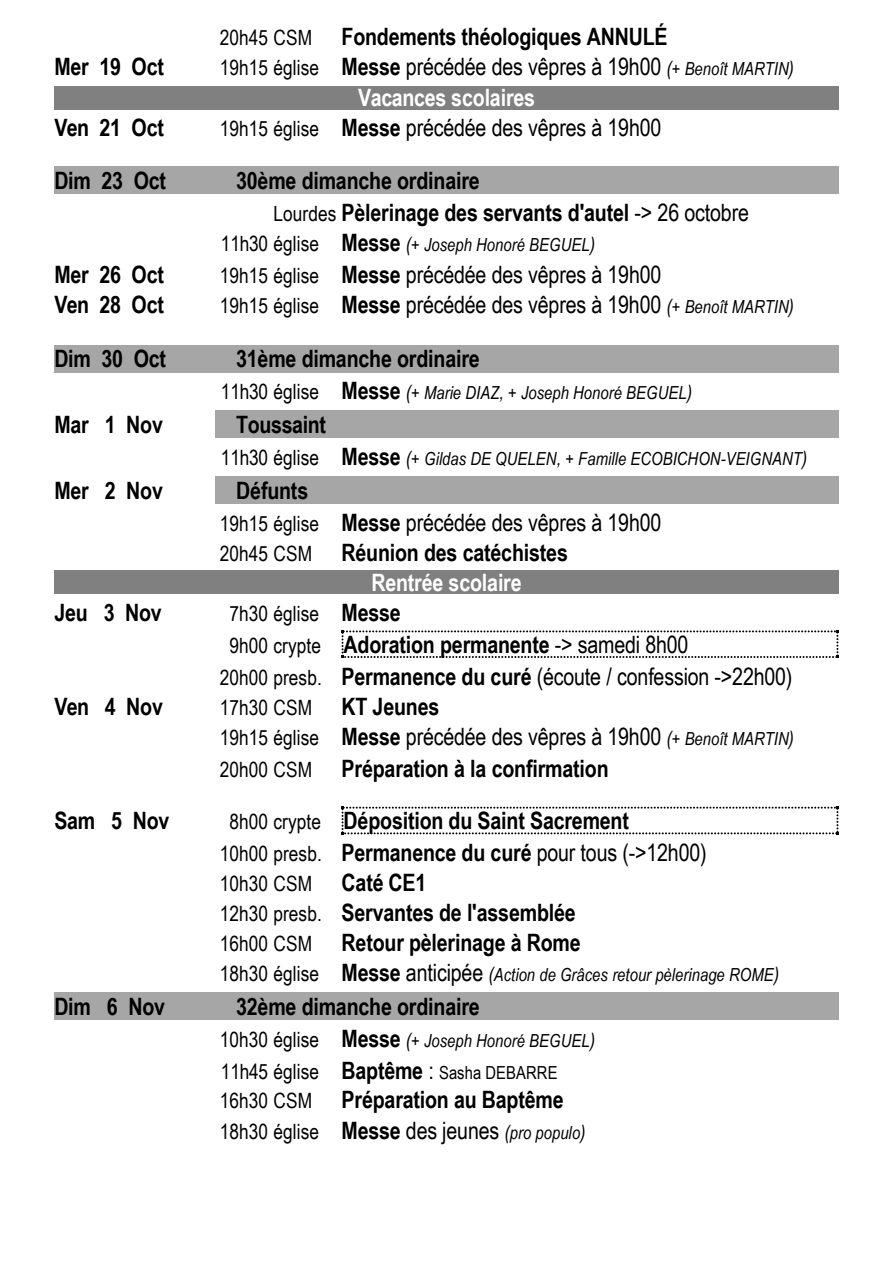
<style>
.page{position:relative;width:893px;height:1263px;background:#fff}
.page>*{position:absolute;margin:0;border:0;box-sizing:border-box;transform-origin:0 0}
.t1{font:700 24px/32.1px "Arial Narrow";letter-spacing:-.01em;color:#000}
.t2{font:24px/32.1px "Arial Narrow";letter-spacing:-.01em;color:#000}
.t3{font:21px/31.7px "Arial Narrow";letter-spacing:.005em;color:#000}
.t4{font:italic 18px "Arial Narrow";letter-spacing:.005em;color:#000}
.s1{font-weight:400;font-size:21px}
.s2{font-size:21px}
.s3{font-weight:700}
.s4{font-style:italic;font-size:19.5px}
.s5{font-style:italic;font-size:18px}
.s6{font-weight:700;color:#fff}
.s7{font-weight:400}
.s8{font-style:normal;font-size:21px}
.s9{font-weight:700;font-style:normal;font-size:24px}
.s10{font-size:19.5px}
.s11{color:#fff}
.s12{font-weight:700;font-size:24px}
.s13{font-weight:400;font-style:italic;font-size:19.5px}
.s14{font-weight:400;font-style:italic;font-size:18px}
.s15{font-style:normal;font-size:24px}
.s16{font-size:24px}
.s17{font-size:18px}
</style>
<div class="page">
<div style="left:54px;top:86px;width:784px;height:23px;background:#808080"></div>
<div style="left:54px;top:166px;width:161px;height:28px;background:#a6a6a6"></div>
<div style="left:215px;top:166px;width:623px;height:28px;background:#a6a6a6"></div>
<div style="left:54px;top:345px;width:161px;height:27px;background:#a6a6a6"></div>
<div style="left:215px;top:345px;width:623px;height:27px;background:#a6a6a6"></div>
<div style="left:215px;top:411px;width:623px;height:27px;background:#a6a6a6"></div>
<div style="left:215px;top:476px;width:623px;height:28px;background:#a6a6a6"></div>
<div style="left:54px;top:570px;width:784px;height:24px;background:#808080"></div>
<svg style="left:341px;top:630px;width:497px;height:28px"></svg>
<svg style="left:341px;top:807px;width:497px;height:27px"></svg>
<div style="left:54px;top:992px;width:161px;height:28px;background:#a6a6a6"></div>
<div style="left:215px;top:992px;width:623px;height:28px;background:#a6a6a6"></div>
<p class="t1" style="left:220px;top:23px;width:449px"><span class="s1">20h45 CSM</span> Fondements théologiques ANNULÉ</p>
<p class="t1" style="left:54px;top:53px;width:111px">Mer 19 Oct</p>
<p class="t2" style="left:358px;top:53px;width:437px;line-height:31.7px;text-indent:-138px"><span class="s2">19h15 église</span> <span class="s3">Messe</span> précédée des vêpres à 19h00 <span class="s4">(</span><span class="s5">+ Benoît MARTIN</span><span class="s4">)<br></span><span class="s6">Vacances scolaires</span></p>
<p class="t1" style="left:54px;top:114px;width:111px">Ven 21 Oct</p>
<p class="t2" style="left:220px;top:114px;width:443px"><span class="s2">19h15 église</span> <span class="s3">Messe</span> précédée des vêpres à 19h00</p>
<p class="t1" style="left:54px;top:167px;width:113px">Dim 23 Oct</p>
<p class="t1" style="left:273px;top:167px;width:477px;text-indent:-37px">30ème dimanche ordinaire<br><span class="s1">Lourdes</span> Pèlerinage des servants d'autel <span class="s7">-&gt; 26 octobre</span></p>
<p class="t4" style="left:221px;top:238px;width:375px"><span class="s8">11h30 église</span> <span class="s9">Messe</span> <span class="s10">(</span>+ Joseph Honoré BEGUEL<span class="s10">)</span></p>
<p class="t1" style="left:54px;top:261px;width:111px">Mer 26 Oct</p>
<p class="t2" style="left:220px;top:261px;width:443px"><span class="s2">19h15 église</span> <span class="s3">Messe</span> précédée des vêpres à 19h00</p>
<p class="t1" style="left:54px;top:291px;width:111px">Ven 28 Oct</p>
<p class="t2" style="left:220px;top:290px;width:575px"><span class="s2">19h15 église</span> <span class="s3">Messe</span> précédée des vêpres à 19h00 <span class="s4">(</span><span class="s5">+ Benoît MARTIN</span><span class="s4">)</span></p>
<p class="t1" style="left:54px;top:345px;width:113px">Dim 30 Oct</p>
<p class="t1" style="left:236px;top:345px;width:245px">31ème dimanche ordinaire</p>
<p class="t4" style="left:221px;top:386px;width:472px"><span class="s8">11h30 église</span> <span class="s9">Messe</span> <span class="s10">(</span>+ Marie DIAZ<span class="s10">,</span> + Joseph Honoré BEGUEL<span class="s10">)</span></p>
<p class="t1" style="left:54px;top:411px;width:110px">Mar 1 Nov</p>
<p class="t1" style="left:236px;top:411px;width:91px">Toussaint</p>
<p class="t4" style="left:221px;top:452px;width:587px"><span class="s8">11h30 église</span> <span class="s9">Messe</span> <span class="s10">(</span>+ Gildas DE QUELEN<span class="s10">,</span> + Famille ECOBICHON-VEIGNANT<span class="s10">)</span></p>
<p class="t1" style="left:54px;top:477px;width:110px">Mer 2 Nov</p>
<p class="t2" style="left:220px;top:477px;width:443px;text-indent:17px"><span class="s3">Défunts<br></span><span class="s2">19h15 église</span> <span class="s3">Messe</span> précédée des vêpres à 19h00</p>
<p class="t1" style="left:371px;top:540px;width:198px;line-height:30px;text-indent:-152px"><span class="s1">20h45 CSM</span> Réunion des catéchistes<br><span class="s11">Rentrée scolaire</span></p>
<p class="t1" style="left:54px;top:599px;width:109px">Jeu 3 Nov</p>
<p class="t3" style="left:229px;top:600px;width:173px">7h30 église <span class="s12">Messe</span></p>
<p class="t2" style="left:220px;top:631px;width:574px;text-indent:10px"><span class="s2">9h00 crypte</span> <span class="s3">Adoration permanente</span> -&gt; samedi 8h00<br><span class="s2">20h00 presb.</span> <span class="s3">Permanence du curé</span> (écoute / confession -&gt;22h00)</p>
<p class="t1" style="left:54px;top:693px;width:110px">Ven 4 Nov</p>
<p class="t3" style="left:220px;top:694px;width:221px">17h30 CSM <span class="s12">KT Jeunes</span></p>
<p class="t1" style="left:220px;top:723px;width:575px;line-height:31.7px"><span class="s1">19h15 église</span> Messe <span class="s7">précédée des vêpres à 19h00</span> <span class="s13">(</span><span class="s14">+ Benoît MARTIN</span><span class="s13">)<br></span><span class="s1">20h00 CSM</span> Préparation à la confirmation</p>
<p class="t1" style="left:54px;top:807px;width:116px">Sam 5 Nov</p>
<p class="t1" style="left:220px;top:807px;width:488px;text-indent:10px"><span class="s1">8h00 crypte</span> Déposition du Saint Sacrement<br><span class="s1">10h00 presb.</span> Permanence du curé <span class="s7">pour tous (-&gt;12h00)</span></p>
<p class="t3" style="left:220px;top:870px;width:208px">10h30 CSM <span class="s12">Caté CE1</span></p>
<p class="t1" style="left:220px;top:900px;width:362px;line-height:30px"><span class="s1">12h30 presb.</span> Servantes de l'assemblée<br><span class="s1">16h00 CSM</span> Retour pèlerinage à Rome</p>
<p class="t4" style="left:220px;top:968px;width:561px"><span class="s8">18h30 église</span> <span class="s9">Messe</span> <span class="s15">anticipée</span> <span class="s10">(</span>Action de Grâces retour pèlerinage ROME<span class="s10">)</span></p>
<p class="t1" style="left:54px;top:993px;width:112px">Dim 6 Nov</p>
<p class="t1" style="left:236px;top:993px;width:245px">32ème dimanche ordinaire</p>
<p class="t3" style="left:220px;top:1026px;width:377px">10h30 église <span class="s12">Messe</span> <span class="s4">(</span><span class="s5">+ Joseph Honoré BEGUEL</span><span class="s4">)<br></span>11h45 église <span class="s12">Baptême</span> <span class="s16">:</span> <span class="s17">Sasha DEBARRE</span></p>
<p class="t1" style="left:220px;top:1086px;width:345px"><span class="s1">16h30 CSM</span> Préparation au Baptême</p>
<p class="t3" style="left:220px;top:1117px;width:367px">18h30 église <span class="s12">Messe</span> <span class="s16">des jeunes</span> <span class="s4">(</span><span class="s5">pro populo</span><span class="s4">)</span></p>
</div>
